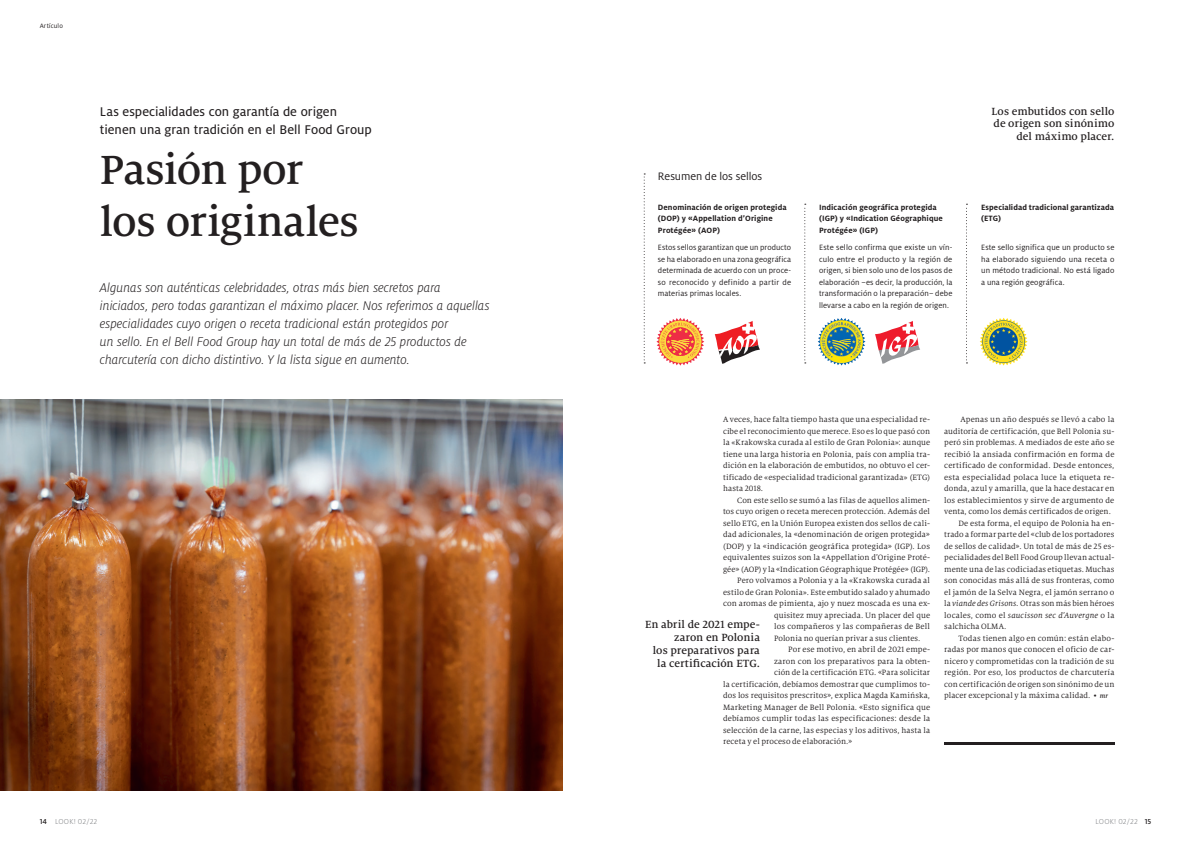
<style>
.page{position:relative;width:1191px;height:842px;background:#fff}
.page>*{position:absolute;margin:0;border:0;box-sizing:border-box;transform-origin:0 0}
.t1{font:500 45px/52px "Milo Serif Pro";letter-spacing:-.02em;color:#231f20}
.t2{font:italic 300 14px/18px "Milo Pro";letter-spacing:-.005em;color:#231f20}
.t3{font:14px/18px "Milo Pro Text";color:#231f20}
.t4{font:12px "Milo Pro";color:#231f20}
.t5{font:500 11.5px/13px "Milo Serif Pro";color:#231f20;text-align:right}
.t6{font:8.5px/11.5px "Milo Serif Pro";letter-spacing:.01em;color:#231f20;text-align:justify}
.t7{font:8.5px/11.5px "Milo Pro";letter-spacing:.01em;color:#231f20;text-align:justify}
.t8{font:700 8.5px/11.5px "Milo Pro";letter-spacing:.01em;color:#231f20}
.t9{font:italic 8.5px "Milo Serif Pro";letter-spacing:.015em;color:#231f20}
.t10{font:300 8px "Milo Pro";letter-spacing:.025em;color:#808285}
.t11{font:7px "Milo Pro";letter-spacing:.015em;color:#231f20}
.s1{font-weight:500;color:#231f20}
.s2{font-style:italic}
.s3{font-style:normal}
.s4{font-weight:500;font-style:italic;font-size:7px}
</style>
<div class="page">
<img style="left:0;top:399px;width:562px;height:391px">
<img style="left:818px;top:318px;width:47px;height:48px">
<svg style="left:656px;top:318px;width:48px;height:48px"></svg>
<svg style="left:980px;top:318px;width:47px;height:48px"></svg>
<svg style="left:875px;top:321px;width:45px;height:43px"></svg>
<svg style="left:715px;top:321px;width:45px;height:43px"></svg>
<svg style="left:804px;top:204px;width:2px;height:159px"></svg>
<hr style="left:944px;top:742px;width:170px;height:2px;background:#231f20">
<svg style="left:966px;top:204px;width:1px;height:159px"></svg>
<svg style="left:643px;top:173px;width:2px;height:190px"></svg>
<p class="t11" style="left:40px;top:22px;width:25px">Artículo</p>
<h2 class="t3" style="left:100px;top:103px;width:273px">Las especialidades con garantía de origen tienen una gran tradición en el Bell Food Group</h2>
<h1 class="t1" style="left:100px;top:144px;width:261px">Pasión por los originales</h1>
<p class="t2" style="left:100px;top:278px;width:391px">Algunas son auténticas celebridades, otras más bien secretos para iniciados, pero todas garantizan el máximo placer. Nos referimos a aquellas especialidades cuyo origen o receta tradicional están protegidos por<br>un sello. En el Bell Food Group hay un total de más de 25 productos de charcutería con dicho distintivo. Y la lista sigue en aumento.</p>
<p class="t10" style="left:40px;top:817px;width:59px"><span class="s1">14</span> LOOK! 02/22</p>
<h3 class="t4" style="left:658px;top:169px;width:106px">Resumen de los sellos</h3>
<p class="t8" style="left:658px;top:202px;width:130px">Denominación de origen protegida (DOP) y «Appellation dʼOrigine<br>Protégée» (AOP)</p>
<p class="t7" style="left:658px;top:242px;width:135px">Estos sellos garantizan que un producto se ha elaborado en una zona geográfica determinada de acuerdo con un proce&shy;so reconocido y definido a partir de materias primas locales.</p>
<p class="t8" style="left:819px;top:202px;width:125px">Indicación geográfica protegida (IGP) y «Indication Géographique<br>Protégée» (IGP)</p>
<p class="t7" style="left:819px;top:242px;width:135px">Este sello confirma que existe un vín&shy;culo entre el producto y la región de origen, si bien solo uno de los pasos de elaboración –es decir, la producción, la transformación o la preparación– debe llevarse a cabo en la región de origen.</p>
<h3 class="t5" style="left:991px;top:104px;width:124px">Los embutidos con sello de origen son sinónimo del máximo placer.</h3>
<p class="t8" style="left:981px;top:202px;width:134px">Especialidad tradicional garantizada (ETG)</p>
<p class="t7" style="left:981px;top:242px;width:135px">Este sello significa que un producto se ha elaborado siguiendo una receta o un método tradicional. No está ligado a una región geográfica.</p>
<p class="t6" style="left:723px;top:414px;width:208px">A veces, hace falta tiempo hasta que una especialidad re&shy;cibe el reconocimiento que merece. Eso es lo que pasó con la «Krakowska curada al estilo de Gran Polonia»: aunque tiene una larga historia en Polonia, país con amplia tra&shy;dición en la elaboración de embutidos, no obtuvo el cer&shy;tificado de «especialidad tradicional garantizada» (ETG) hasta 2018.</p>
<p class="t6" style="left:737px;top:494px;width:194px">Con este sello se sumó a las filas de aquellos alimen-</p>
<p class="t6" style="left:723px;top:506px;width:208px">tos cuyo origen o receta merecen protección. Además del</p>
<p class="t6" style="left:723px;top:517px;width:208px">sello ETG, en la Unión Europea existen dos sellos de cali-</p>
<p class="t6" style="left:723px;top:529px;width:208px">dad adicionales, la «denominación de origen protegida»</p>
<p class="t6" style="left:723px;top:540px;width:208px">(DOP) y la «indicación geográfica protegida» (IGP). Los</p>
<p class="t6" style="left:723px;top:552px;width:208px">equivalentes suizos son la «Appellation dʼOrigine Proté-</p>
<p class="t6" style="left:723px;top:563px;width:208px">gée» (AOP) y la «Indication Géographique Protégée» (IGP).</p>
<p class="t6" style="left:737px;top:575px;width:194px">Pero volvamos a Polonia y a la «Krakowska curada al</p>
<p class="t6" style="left:723px;top:586px;width:208px">estilo de Gran Polonia». Este embutido salado y ahumado</p>
<p class="t6" style="left:723px;top:598px;width:208px">con aromas de pimienta, ajo y nuez moscada es una ex-</p>
<p class="t6" style="left:774px;top:609px;width:157px">quisitez muy apreciada. Un placer del que</p>
<p class="t6" style="left:774px;top:621px;width:157px">los compañeros y las compañeras de Bell</p>
<p class="t6" style="left:774px;top:632px;width:148px">Polonia no querían privar a sus clientes.</p>
<p class="t6" style="left:788px;top:644px;width:143px">Por ese motivo, en abril de 2021 empe-</p>
<p class="t6" style="left:774px;top:655px;width:157px">zaron con los preparativos para la obten-</p>
<p class="t6" style="left:774px;top:667px;width:157px">ción de la certificación ETG. «Para solicitar</p>
<p class="t6" style="left:723px;top:678px;width:208px">la certificación, debíamos demostrar que cumplimos to-</p>
<p class="t6" style="left:723px;top:690px;width:208px">dos los requisitos prescritos», explica Magda Kamińska,</p>
<p class="t6" style="left:723px;top:701px;width:208px">Marketing Manager de Bell Polonia. «Esto significa que</p>
<p class="t6" style="left:723px;top:713px;width:208px">debíamos cumplir todas las especificaciones: desde la</p>
<p class="t6" style="left:723px;top:724px;width:208px">selección de la carne, las especias y los aditivos, hasta la</p>
<p class="t6" style="left:723px;top:736px;width:131px">receta y el proceso de elaboración.»</p>
<h3 class="t5" style="left:645px;top:617px;width:116px">En abril de 2021 empe&shy;zaron en Polonia<br>los preparativos para la certificación ETG.</h3>
<p class="t6" style="left:960px;top:414px;width:155px">Apenas un año después se llevó a cabo la</p>
<p class="t6" style="left:944px;top:425px;width:172px">auditoría de certificación, que Bell Polonia su-</p>
<p class="t6" style="left:944px;top:437px;width:172px">peró sin problemas. A mediados de este año se</p>
<p class="t6" style="left:944px;top:448px;width:172px">recibió la ansiada confirmación en forma de</p>
<p class="t6" style="left:944px;top:460px;width:172px">certificado de conformidad. Desde entonces,</p>
<p class="t6" style="left:944px;top:471px;width:172px">esta especialidad polaca luce la etiqueta re-</p>
<p class="t6" style="left:944px;top:483px;width:172px">donda, azul y amarilla, que la hace destacar en</p>
<p class="t6" style="left:944px;top:494px;width:172px">los establecimientos y sirve de argumento de</p>
<p class="t6" style="left:944px;top:506px;width:168px">venta, como los demás certificados de origen.</p>
<p class="t6" style="left:958px;top:517px;width:157px">De esta forma, el equipo de Polonia ha en-</p>
<p class="t6" style="left:944px;top:529px;width:172px">trado a formar parte del «club de los portadores</p>
<p class="t6" style="left:944px;top:540px;width:172px">de sellos de calidad». Un total de más de 25 es-</p>
<p class="t6" style="left:944px;top:552px;width:172px">pecialidades del Bell Food Group llevan actual-</p>
<p class="t6" style="left:944px;top:563px;width:172px">mente una de las codiciadas etiquetas. Muchas</p>
<p class="t6" style="left:944px;top:575px;width:172px">son conocidas más allá de sus fronteras, como</p>
<p class="t6" style="left:944px;top:586px;width:172px">el jamón de la Selva Negra, el jamón serrano o</p>
<p class="t6" style="left:944px;top:598px;width:172px">la <span class="s2">viande des Grisons.</span> Otras son más bien héroes</p>
<p class="t9" style="left:944px;top:610px;width:172px"><span class="s3">locales, como el</span> saucisson sec dʼAuvergne <span class="s3">o la</span></p>
<p class="t6" style="left:944px;top:621px;width:64px">salchicha OLMA.</p>
<p class="t6" style="left:958px;top:632px;width:157px">Todas tienen algo en común: están elabo-</p>
<p class="t6" style="left:944px;top:644px;width:172px">radas por manos que conocen el oficio de car-</p>
<p class="t6" style="left:944px;top:655px;width:172px">nicero y comprometidas con la tradición de su</p>
<p class="t6" style="left:944px;top:667px;width:172px">región. Por eso, los productos de charcutería</p>
<p class="t6" style="left:944px;top:678px;width:172px">con certificación de origen son sinónimo de un</p>
<p class="t6" style="left:944px;top:690px;width:165px">placer excepcional y la máxima calidad. • <span class="s4">mr</span></p>
<p class="t10" style="left:1095px;top:817px;width:57px">LOOK! 02/22 <span class="s1">15</span></p>
</div>
